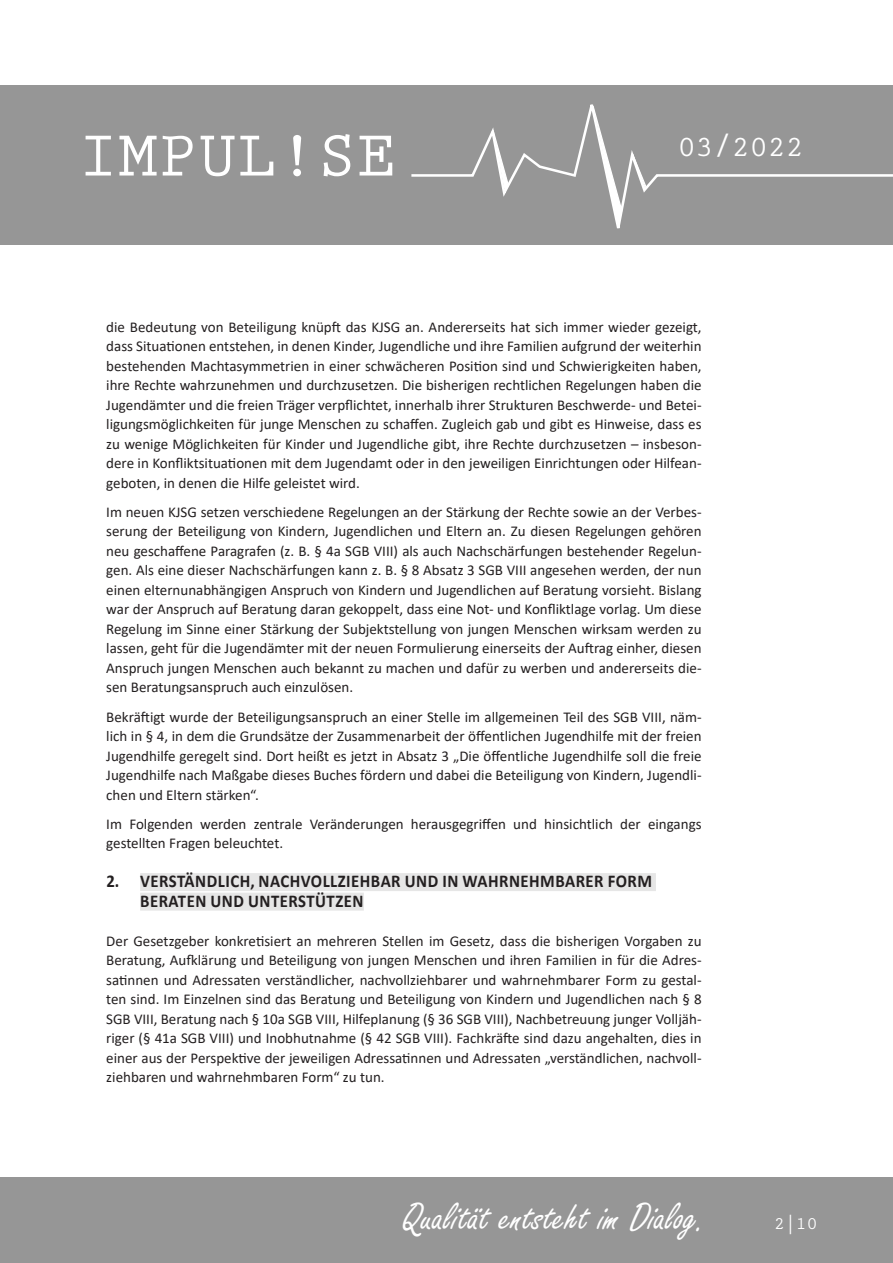
<style>
.page{position:relative;width:893px;height:1263px;background:#fff}
.page>*{position:absolute;margin:0;border:0;box-sizing:border-box;transform-origin:0 0}
.t1{font:700 66.3px "Prestige Elite Std";color:#fff}
.t2{font:42px "Freestyle Script";color:#fff}
.t3{font:700 30px "Prestige Elite Std";color:#fff}
.t4{font:700 18px/19.5px "Calibri";letter-spacing:.03em;color:#231f20;scale:.93 1}
.Titelunterschr{font:700 18px "Prestige Elite Std";color:#fff}
.Fließtext{font:15px/19.5px "Calibri";color:#231f20;text-align:justify}
</style>
<div class="page">
<div style="left:0;top:1178px;width:893px;height:85px;background:#969696"></div>
<div style="left:0;top:85px;width:893px;height:160px;background:#969696"></div>
<svg style="left:411px;top:104px;width:482px;height:125px"></svg>
<svg style="left:491px;top:129px;width:18px;height:64px"></svg>
<svg style="left:591px;top:104px;width:32px;height:124px"></svg>
<svg style="left:630px;top:151px;width:18px;height:39px"></svg>
<div style="left:140px;top:873px;width:516px;height:18px;background:#e6e6e6"></div>
<div style="left:140px;top:893px;width:224px;height:18px;background:#e6e6e6"></div>
<h1 class="t1" style="left:78px;top:119px;width:320px">IMPUL!SE</h1>
<h3 class="t3" style="left:678px;top:131px;width:127px">03/2022</h3>
<p class="Fließtext" style="left:106px;top:316px;width:597px">die Bedeutung von Beteiligung knüpft das KJSG an. Andererseits hat sich immer wieder gezeigt, dass Situationen entstehen, in denen Kinder, Jugendliche und ihre Familien aufgrund der weiterhin bestehenden Machtasymmetrien in einer schwächeren Position sind und Schwierigkeiten haben, ihre Rechte wahrzunehmen und durchzusetzen. Die bisherigen rechtlichen Regelungen haben die Jugendämter und die freien Träger verpflichtet, innerhalb ihrer Strukturen Beschwerde- und Betei&shy;ligungsmöglichkeiten für junge Menschen zu schaffen. Zugleich gab und gibt es Hinweise, dass es zu wenige Möglichkeiten für Kinder und Jugendliche gibt, ihre Rechte durchzusetzen – insbeson&shy;dere in Konfliktsituationen mit dem Jugendamt oder in den jeweiligen Einrichtungen oder Hilfean&shy;geboten, in denen die Hilfe geleistet wird.</p>
<p class="Fließtext" style="left:106px;top:502px;width:597px">Im neuen KJSG setzen verschiedene Regelungen an der Stärkung der Rechte sowie an der Verbes&shy;serung der Beteiligung von Kindern, Jugendlichen und Eltern an. Zu diesen Regelungen gehören neu geschaffene Paragrafen (z. B. § 4a SGB VIII) als auch Nachschärfungen bestehender Regelun&shy;gen. Als eine dieser Nachschärfungen kann z. B. § 8 Absatz 3 SGB VIII angesehen werden, der nun einen elternunabhängigen Anspruch von Kindern und Jugendlichen auf Beratung vorsieht. Bislang war der Anspruch auf Beratung daran gekoppelt, dass eine Not- und Konfliktlage vorlag. Um diese Regelung im Sinne einer Stärkung der Subjektstellung von jungen Menschen wirksam werden zu lassen, geht für die Jugendämter mit der neuen Formulierung einerseits der Auftrag einher, diesen Anspruch jungen Menschen auch bekannt zu machen und dafür zu werben und andererseits die&shy;sen Beratungsanspruch auch einzulösen.</p>
<p class="Fließtext" style="left:106px;top:706px;width:597px">Bekräftigt wurde der Beteiligungsanspruch an einer Stelle im allgemeinen Teil des SGB VIII, näm&shy;lich in § 4, in dem die Grundsätze der Zusammenarbeit der öffentlichen Jugendhilfe mit der freien Jugendhilfe geregelt sind. Dort heißt es jetzt in Absatz 3 „Die öffentliche Jugendhilfe soll die freie Jugendhilfe nach Maßgabe dieses Buches fördern und dabei die Beteiligung von Kindern, Jugendli&shy;chen und Eltern stärken“.</p>
<p class="Fließtext" style="left:106px;top:814px;width:597px">Im Folgenden werden zentrale Veränderungen herausgegriffen und hinsichtlich der eingangs gestellten Fragen beleuchtet.</p>
<p class="t4" style="left:140px;top:871px;width:552px;text-indent:-34px">2. VERSTÄNDLICH, NACHVOLLZIEHBAR UND IN WAHRNEHMBARER FORM<br>BERATEN UND UNTERSTÜTZEN</p>
<p class="Fließtext" style="left:106px;top:931px;width:597px">Der Gesetzgeber konkretisiert an mehreren Stellen im Gesetz, dass die bisherigen Vorgaben zu Beratung, Aufklärung und Beteiligung von jungen Menschen und ihren Familien in für die Adres&shy;satinnen und Adressaten verständlicher, nachvollziehbarer und wahrnehmbarer Form zu gestal&shy;ten sind. Im Einzelnen sind das Beratung und Beteiligung von Kindern und Jugendlichen nach § 8<br>SGB VIII, Beratung nach § 10a SGB VIII, Hilfeplanung (§ 36 SGB VIII), Nachbetreuung junger Volljäh&shy;riger (§ 41a SGB VIII) und Inobhutnahme (§ 42 SGB VIII). Fachkräfte sind dazu angehalten, dies in einer aus der Perspektive der jeweiligen Adressatinnen und Adressaten „verständlichen, nachvoll&shy;ziehbaren und wahrnehmbaren Form“ zu tun.</p>
<h2 class="t2" style="left:403px;top:1194px;width:304px">Qualität entsteht im Dialog.</h2>
<p class="Titelunterschr" style="left:774px;top:1213px;width:45px">2|10</p>
</div>
